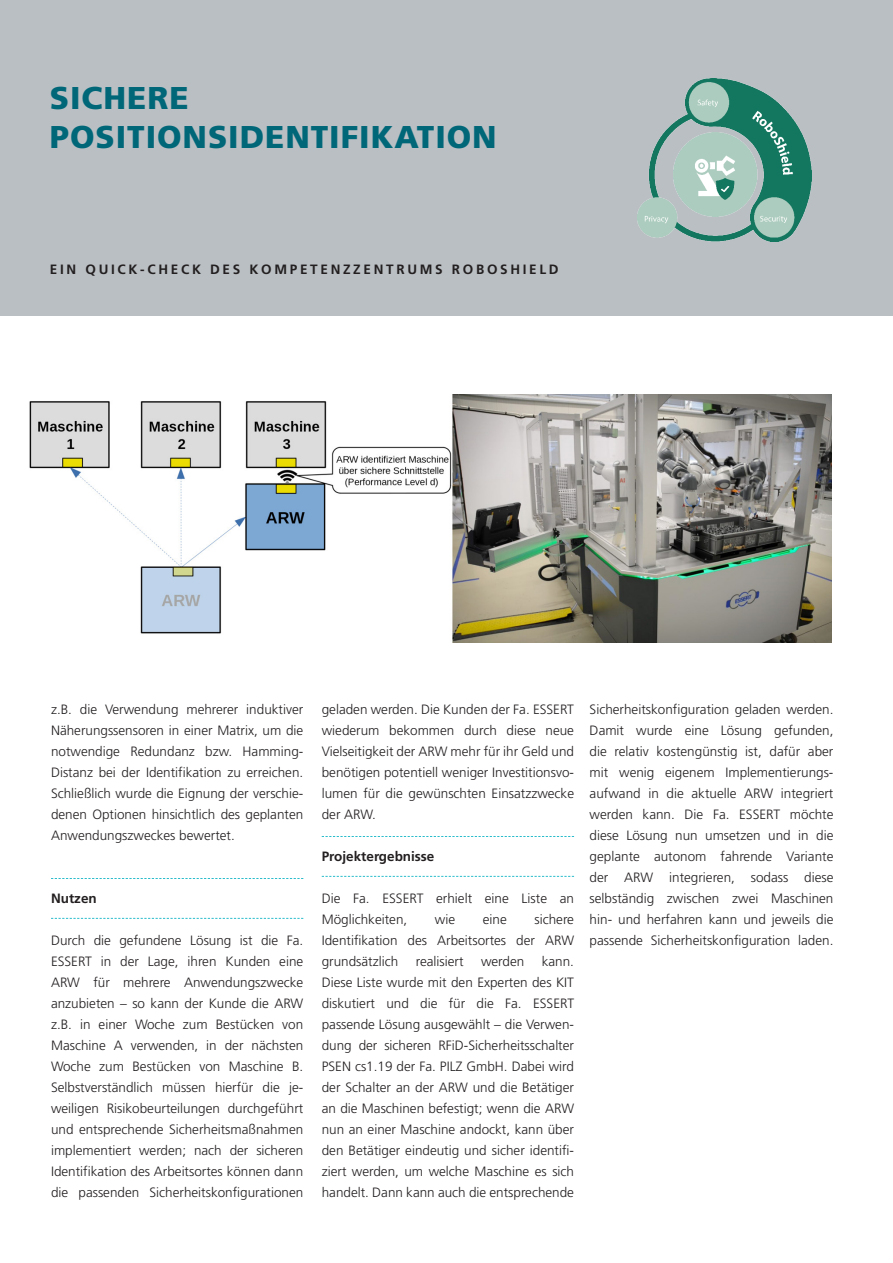
<style>
.page{position:relative;width:893px;height:1263px;background:#fff}
.page>*{position:absolute;margin:0;border:0;box-sizing:border-box;transform-origin:0 0}
._00_Titel{font:31.5px "Frutiger LT 75 Blk";letter-spacing:.03em;color:#006779}
._06_Fließtext{font:13.5px/21px "Frutiger LT 45 Lt";color:#231f20;text-align:justify}
._10_Untertitel{font:13.5px "Frutiger LT 65 Bd";letter-spacing:.2em;color:#231f20}
._11_Zwischenüberschr{font:13.5px "Frutiger LT 65 Bd";color:#231f20}
</style>
<div class="page">
<svg style="left:322px;top:836px;width:252px;height:1px"></svg>
<svg style="left:322px;top:876px;width:252px;height:1px"></svg>
<svg style="left:51px;top:878px;width:252px;height:1px"></svg>
<svg style="left:51px;top:918px;width:252px;height:1px"></svg>
<div style="left:0;top:0;width:893px;height:315px;background:#babfc3"></div>
<img style="left:637px;top:79px;width:175px;height:163px">
<img style="left:29px;top:394px;width:803px;height:248px">
<p class="_00_Titel" style="left:50px;top:79px;width:140px">SICHERE</p>
<p class="_00_Titel" style="left:50px;top:118px;width:448px">POSITIONSIDENTIFIKATION</p>
<p class="_10_Untertitel" style="left:50px;top:261px;width:510px">EIN QUICK-CHECK DES KOMPETENZZENTRUMS ROBOSHIELD</p>
<p class="_06_Fließtext" style="left:51px;top:699px;width:254px">z.B. die Verwendung mehrerer induktiver Näherungssensoren in einer Matrix, um die notwendige Redundanz bzw. Hamming-Distanz bei der Identifikation zu erreichen.<br>Schließlich wurde die Eignung der verschie&shy;denen Optionen hinsichtlich des geplanten Anwendungszweckes bewertet.</p>
<p class="_11_Zwischenüberschr" style="left:51px;top:890px;width:47px">Nutzen</p>
<p class="_06_Fließtext" style="left:51px;top:930px;width:254px">Durch die gefundene Lösung ist die Fa.<br>ESSERT in der Lage, ihren Kunden eine ARW für mehrere Anwendungszwecke anzubieten – so kann der Kunde die ARW z.B. in einer Woche zum Bestücken von Maschine A verwenden, in der nächsten Woche zum Bestücken von Maschine B.<br>Selbstverständlich müssen hierfür die je&shy;weiligen Risikobeurteilungen durchgeführt und entsprechende Sicherheitsmaßnahmen implementiert werden; nach der sicheren Identifikation des Arbeitsortes können dann die passenden Sicherheitskonfigurationen</p>
<p class="_06_Fließtext" style="left:322px;top:699px;width:254px">geladen werden. Die Kunden der Fa. ESSERT wiederum bekommen durch diese neue Vielseitigkeit der ARW mehr für ihr Geld und benötigen potentiell weniger Investitionsvo&shy;lumen für die gewünschten Einsatzzwecke der ARW.</p>
<p class="_11_Zwischenüberschr" style="left:322px;top:848px;width:114px">Projektergebnisse</p>
<p class="_06_Fließtext" style="left:322px;top:888px;width:254px">Die Fa. ESSERT erhielt eine Liste an</p>
<p class="_06_Fließtext" style="left:322px;top:909px;width:87px">Möglichkeiten,</p>
<p class="_06_Fließtext" style="left:435px;top:909px;width:22px">wie</p>
<p class="_06_Fließtext" style="left:483px;top:909px;width:26px">eine</p>
<p class="_06_Fließtext" style="left:535px;top:909px;width:41px">sichere</p>
<p class="_06_Fließtext" style="left:322px;top:930px;width:254px">Identifikation des Arbeitsortes der ARW grundsätzlich</p>
<p class="_06_Fließtext" style="left:322px;top:951px;width:254px;text-align:right">kann.<br>Diese Liste wurde mit den Experten des KIT</p>
<p class="_06_Fließtext" style="left:322px;top:993px;width:254px">diskutiert und die für die Fa. ESSERT</p>
<p class="_06_Fließtext" style="left:322px;top:1014px;width:254px">passende Lösung ausgewählt – die Verwen&shy;dung der sicheren RFiD-Sicherheitsschalter PSEN cs1.19 der Fa. PILZ GmbH. Dabei wird der Schalter an der ARW und die Betätiger an die Maschinen befestigt; wenn die ARW nun an einer Maschine andockt, kann über den Betätiger eindeutig und sicher identifi&shy;ziert werden, um welche Maschine es sich handelt. Dann kann auch die entsprechende</p>
<p class="_06_Fließtext" style="left:416px;top:951px;width:49px">realisiert</p>
<p class="_06_Fließtext" style="left:481px;top:951px;width:45px">werden</p>
<p class="_06_Fließtext" style="left:590px;top:699px;width:245px">Sicherheitskonfiguration geladen werden.</p>
<p class="_06_Fließtext" style="left:590px;top:720px;width:245px">Damit wurde eine Lösung gefunden, die relativ kostengünstig ist, dafür aber mit wenig eigenem Implementierungs&shy;aufwand in die aktuelle ARW integriert werden kann. Die Fa. ESSERT möchte diese Lösung nun umsetzen und in die geplante autonom fahrende Variante der ARW integrieren, sodass diese selbständig zwischen zwei Maschinen hin- und herfahren kann und jeweils die passende Sicherheitskonfiguration laden.</p>
</div>
